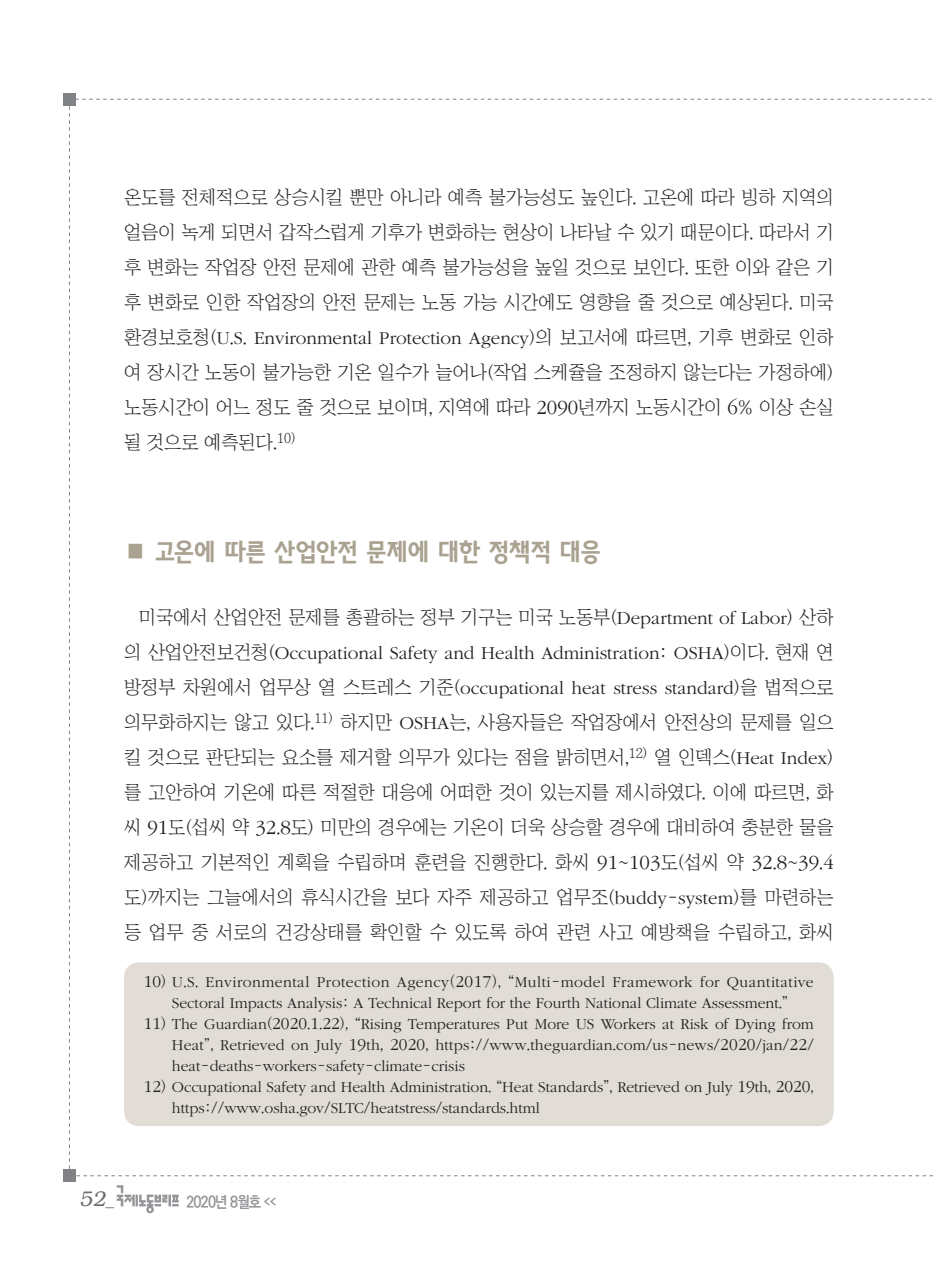
<style>
.page{position:relative;width:933px;height:1275px;background:#fff}
.page>*{position:absolute;margin:0;border:0;box-sizing:border-box;transform-origin:0 0}
.서론{font:24.5px "KBI Zfor SM Esgo H";letter-spacing:-.03em;color:#aaa291}
.t1{font:italic 300 21px "Bookman";color:#6c6d70}
.본문{font:18.9px/35px "Chosunilbo NM";color:#231f20;text-align:justify}
.각주{font:300 15.75px/21px "ITC Garamond Std";color:#231f20;text-align:center}
.t2{font:700 15.75px "Ko Pub Dotum";letter-spacing:-.055em;color:#939598;scale:.9 1}
.s1{font-family:"ITC Garamond Std";font-weight:300}
.s2{font-family:"ITC Garamond Std";font-weight:300;font-size:20.82px}
.s3{font-size:17.32px}
.s4{font-family:"Chosunilbo NM";font-weight:400}
.s5{font-family:"Helvetica";font-weight:400;font-style:normal;font-size:17.5px}
.s6{font-size:7.88px}
</style>
<div class="page">
<div style="left:64px;top:1170px;width:12px;height:12px;background:#808285"></div>
<div style="left:64px;top:93px;width:12px;height:12px;background:#808285"></div>
<svg style="left:117px;top:1185px;width:62px;height:28px"></svg>
<div style="left:124px;top:962px;width:709px;height:164px;background:#e1dcd5;border-radius:15px"></div>
<p class="본문" style="left:124px;top:179px;width:711px">온도를 전체적으로 상승시킬 뿐만 아니라 예측 불가능성도 높인다. 고온에 따라 빙하 지역의 얼음이 녹게 되면서 갑작스럽게 기후가 변화하는 현상이 나타날 수 있기 때문이다. 따라서 기 후 변화는 작업장 안전 문제에 관한 예측 불가능성을 높일 것으로 보인다. 또한 이와 같은 기 후 변화로 인한 작업장의 안전 문제는 노동 가능 시간에도 영향을 줄 것으로 예상된다. 미국 환경보호청(<span class="s1">U</span>.<span class="s1">S</span>. <span class="s1">Environmental Protection Agency</span>)의 보고서에 따르면, 기후 변화로 인하 여 장시간 노동이 불가능한 기온 일수가 늘어나(작업 스케쥴을 조정하지 않는다는 가정하에) 노동시간이 어느 정도 줄 것으로 보이며, 지역에 따라 <span class="s2">2090</span>년까지 노동시간이 <span class="s2">6</span>% 이상 손실 될 것으로 예측된다.<sup>10)</sup></p>
<p class="서론" style="left:124px;top:537px;width:478px">■ 고온에 따른 산업안전 문제에 대한 정책적 대응</p>
<p class="본문" style="left:124px;top:599px;width:711px;text-indent:15px">미국에서 산업안전 문제를 총괄하는 정부 기구는 미국 노동부(<span class="s1">Department of Labor</span>) 산하 의 산업안전보건청(<span class="s1">Occupational Safety and Health Administration</span>: <span class="s1">OSHA</span>)이다. 현재 연 방정부 차원에서 업무상 열 스트레스 기준(<span class="s1">occupational heat stress standard</span>)을 법적으로 의무화하지는 않고 있다.<sup>11)</sup> 하지만 <span class="s1">OSHA</span>는, 사용자들은 작업장에서 안전상의 문제를 일으 킬 것으로 판단되는 요소를 제거할 의무가 있다는 점을 밝히면서,<sup>12)</sup> 열 인덱스(<span class="s1">Heat Index</span>) 를 고안하여 기온에 따른 적절한 대응에 어떠한 것이 있는지를 제시하였다. 이에 따르면, 화 씨 <span class="s2">91</span>도(섭씨 약 <span class="s2">32</span>.<span class="s2">8</span>도) 미만의 경우에는 기온이 더욱 상승할 경우에 대비하여 충분한 물을 제공하고 기본적인 계획을 수립하며 훈련을 진행한다. 화씨 <span class="s2">91</span>~<span class="s2">103</span>도(섭씨 약 <span class="s2">32</span>.<span class="s2">8</span>~<span class="s2">39</span>.<span class="s2">4 </span>도)까지는 그늘에서의 휴식시간을 보다 자주 제공하고 업무조(<span class="s1">buddy</span>-<span class="s1">system</span>)를 마련하는 등 업무 중 서로의 건강상태를 확인할 수 있도록 하여 관련 사고 예방책을 수립하고, 화씨</p>
<p class="각주" style="left:144px;top:972px;width:671px"><span class="s3">10</span><span class="s4">)</span> U<span class="s4">.</span>S<span class="s4">.</span> Environmental Protection Agency<span class="s4">(</span><span class="s3">2017</span><span class="s4">), “</span>Multi<span class="s4">-</span>model Framework for Quantitative<br>Sectoral Impacts Analysis<span class="s4">:</span> A Technical Report for the Fourth National Climate Assessment<span class="s4">.”</span></p>
<p class="각주" style="left:172px;top:1014px;width:643px;text-align:justify;text-indent:-28px"><span class="s3">11</span><span class="s4">)</span> The Guardian<span class="s4">(</span><span class="s3">2020</span><span class="s4">.</span><span class="s3">1</span><span class="s4">.</span><span class="s3">22</span><span class="s4">), “</span>Rising Temperatures Put More US Workers at Risk of Dying from Heat<span class="s4">”,</span> Retrieved on July <span class="s3">19</span>th<span class="s4">,</span> <span class="s3">2020</span><span class="s4">,</span> https<span class="s4">://</span>www<span class="s4">.</span>theguardian<span class="s4">.</span>com<span class="s4">/</span>us<span class="s4">-</span>news<span class="s4">/</span><span class="s3">2020</span><span class="s4">/</span>jan<span class="s4">/</span><span class="s3">22</span><span class="s4">/ </span>heat<span class="s4">-</span>deaths<span class="s4">-</span>workers<span class="s4">-</span>safety<span class="s4">-</span>climate<span class="s4">-</span>crisis</p>
<p class="각주" style="left:172px;top:1077px;width:643px;text-align:left;text-indent:-28px"><span class="s3">12</span><span class="s4">)</span> Occupational Safety and Health Administration<span class="s4">. “</span>Heat Standards<span class="s4">”,</span> Retrieved on July <span class="s3">19</span>th<span class="s4">,</span> <span class="s3">2020</span><span class="s4">, </span>https<span class="s4">://</span>www<span class="s4">.</span>osha<span class="s4">.</span>gov<span class="s4">/</span>SLTC<span class="s4">/</span>heatstress<span class="s4">/</span>standards<span class="s4">.</span>html</p>
<p class="t1" style="left:79px;top:1187px;width:36px">52<span class="s5">_</span></p>
<p class="t2" style="left:186px;top:1194px;width:101px">2020년 8월호 <span class="s6">&lt;&lt;</span></p>
</div>
